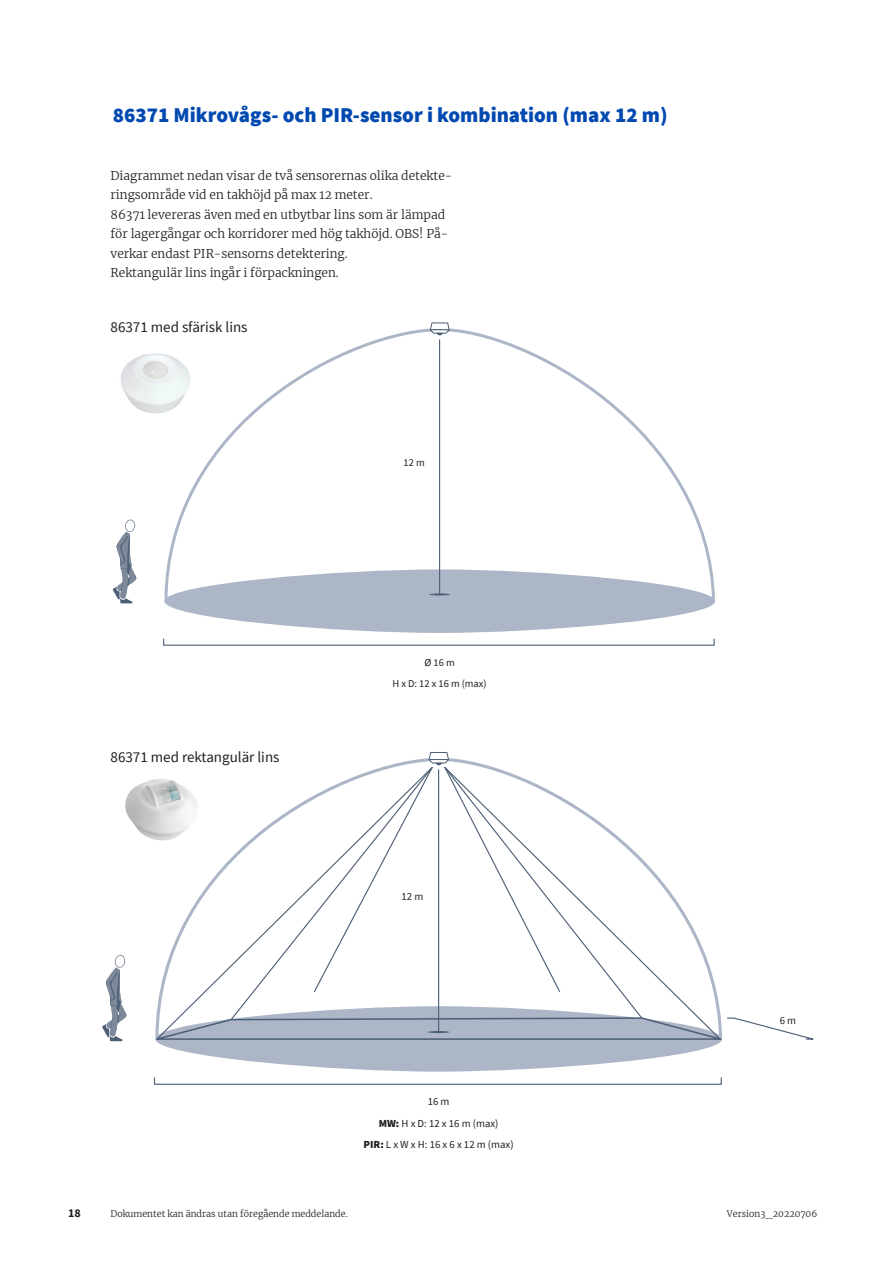
<style>
.page{position:relative;width:893px;height:1263px;background:#fff}
.page>*{position:absolute;margin:0;border:0;box-sizing:border-box;transform-origin:0 0}
.Headline{font:900 21px "Source Sans Pro";color:#0049b0}
.Body_Copy{font:15px "Source Sans Pro";color:#231f20}
.Body_Copy-2{font:300 12px/19.5px "Merriweather";color:#231f20}
.t1{font:700 12px "Source Sans Pro";color:#231f20}
.t2{font:10.8px/21.6px "Source Sans Pro";color:#231f20;text-align:center}
.t3{font:10.5px/20.9px "Source Sans Pro";color:#231f20;text-align:center}
.t4{font:300 9px "Merriweather";color:#231f20}
.s1{font-weight:900}
</style>
<div class="page">
<div style="left:165px;top:569px;width:550px;height:64px;background:#acb6c6;border-radius:50%"></div>
<svg style="left:164px;top:328px;width:551px;height:276px"></svg>
<svg style="left:429px;top:322px;width:21px;height:13px"></svg>
<hr style="left:439px;top:340px;width:1px;height:255px;background:#4e6077">
<svg style="left:113px;top:519px;width:24px;height:84px"></svg>
<div style="left:163px;top:638px;width:552px;height:8px;border:1px solid #4e6077"></div>
<div style="left:155px;top:1006px;width:567px;height:66px;background:#acb6c6;border-radius:50%"></div>
<hr style="left:438px;top:770px;width:1px;height:262px;background:#4e6077">
<svg style="left:102px;top:954px;width:25px;height:87px"></svg>
<div style="left:154px;top:1077px;width:568px;height:8px;border:1px solid #4e6077"></div>
<svg style="left:434px;top:1016px;width:380px;height:24px"></svg>
<svg style="left:387px;top:752px;width:102px;height:241px"></svg>
<svg style="left:155px;top:766px;width:279px;height:275px"></svg>
<svg style="left:443px;top:766px;width:279px;height:275px"></svg>
<img style="left:121px;top:349px;width:83px;height:69px">
<img style="left:125px;top:774px;width:76px;height:69px">
<p class="Headline" style="left:113px;top:101px;width:556px">86371 Mikrovågs- och PIR-sensor i kombination (max 12 m)</p>
<p class="Body_Copy-2" style="left:111px;top:165px;width:343px">Diagrammet nedan visar de två sensorernas olika detekte&shy;ringsområde vid en takhöjd på max 12 meter.<br>86371 levereras även med en utbytbar lins som är lämpad för lagergångar och korridorer med hög takhöjd. OBS! På&shy;verkar endast PIR-sensorns detektering.</p>
<p class="Body_Copy-2" style="left:111px;top:263px;width:230px">Rektangulär lins ingår i förpackningen.</p>
<p class="Body_Copy" style="left:111px;top:318px;width:139px">86371 med sfärisk lins</p>
<p class="Body_Copy" style="left:111px;top:747px;width:170px">86371 med rektangulär lins</p>
<p class="t3" style="left:404px;top:452px;width:23px">12 m</p>
<p class="t3" style="left:392px;top:652px;width:96px">Ø 16 m<br>H x D: 12 x 16 m (max)</p>
<p class="t2" style="left:402px;top:885px;width:23px">12 m</p>
<p class="t2" style="left:364px;top:1091px;width:151px">16 m<br><span class="s1">MW:</span> H x D: 12 x 16 m (max)<br><span class="s1">PIR:</span> L x W x H: 16 x 6 x 12 m (max)</p>
<p class="t2" style="left:780px;top:1009px;width:18px">6 m</p>
<p class="t1" style="left:68px;top:1204px;width:14px">18</p>
<p class="t4" style="left:111px;top:1207px;width:239px">Dokumentet kan ändras utan föregående meddelande.</p>
<p class="t4" style="left:727px;top:1207px;width:92px">Version3_20220706</p>
</div>
